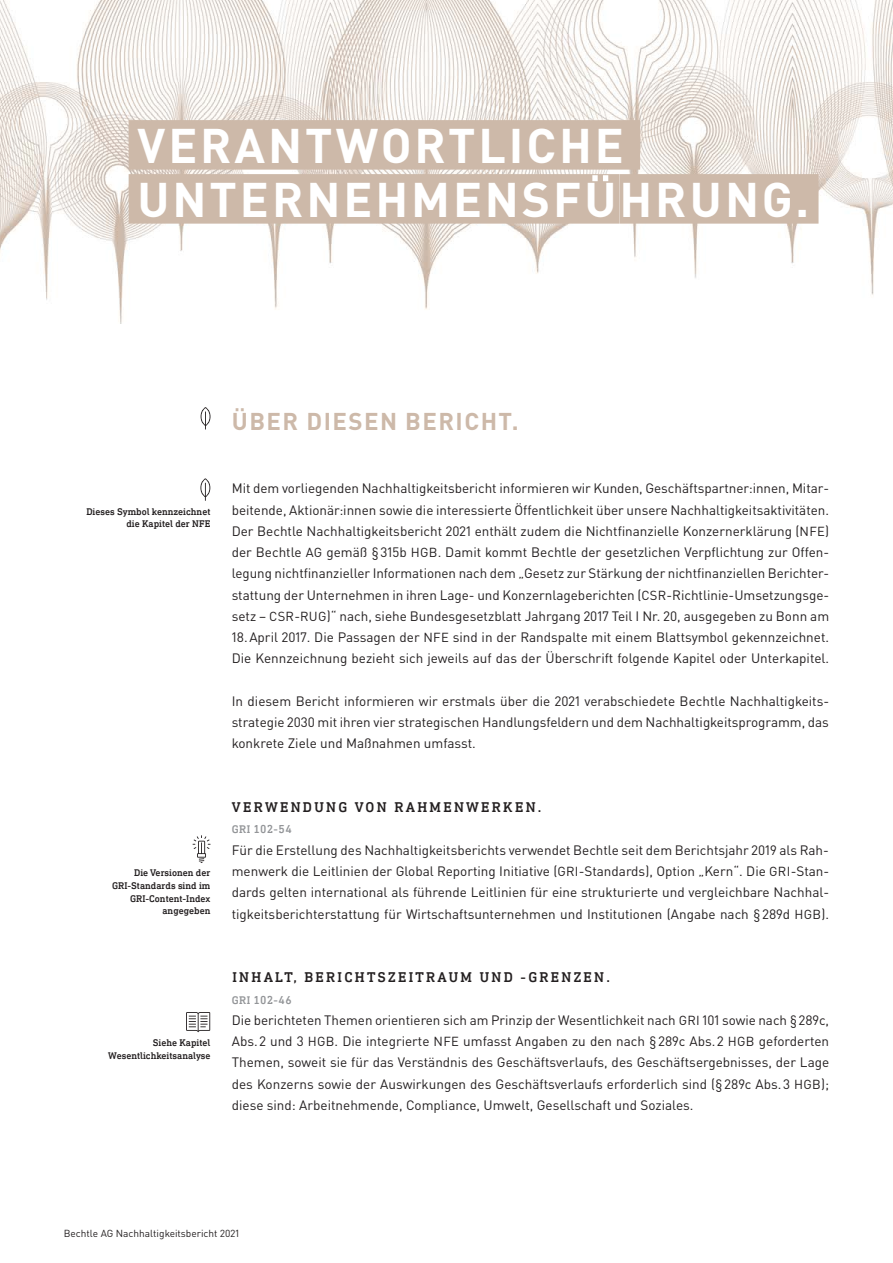
<style>
.page{position:relative;width:893px;height:1263px;background:#fff}
.page>*{position:absolute;margin:0;border:0;box-sizing:border-box;transform-origin:0 0}
.t1{font:700 48px/54px "Bechtle DIN";letter-spacing:.06em;color:#fff}
.t2{font:700 24px "Bechtle DIN";letter-spacing:.06em;color:#cdb9a9}
.t3{font:500 14.25px "DIN Next Slab Pro";letter-spacing:.16em;color:#231f20}
.t4{font:13.5px/21.3px "Bechtle DIN";color:#231f20}
.t5{font:500 11.7px "DIN Next Slab Pro";letter-spacing:.05em;color:#939598}
.t6{font:10.2px "Bechtle DIN";color:#231f20}
.t7{font:500 9.75px/12.8px "DIN Next Slab Pro";color:#231f20;text-align:right}
.s1{font-size:12.9px}
.s2{font-size:11.1px}
</style>
<div class="page">
<img style="left:0;top:0;width:893px;height:323px">
<svg style="left:200px;top:478px;width:10px;height:23px"></svg>
<svg style="left:193px;top:835px;width:17px;height:28px"></svg>
<svg style="left:186px;top:1012px;width:24px;height:20px"></svg>
<svg style="left:201px;top:407px;width:9px;height:22px"></svg>
<div style="left:129px;top:120px;width:511px;height:50px;background:#cdb9a9"></div>
<div style="left:129px;top:174px;width:490px;height:50px;background:#cdb9a9"></div>
<div style="left:619px;top:174px;width:199px;height:50px;background:#cdb9a9"></div>
<svg style="left:592px;top:175px;width:16px;height:6px"></svg>
<h1 class="t1" style="left:138px;top:113px;width:673px">VERANTWORTLICHE<br>UNTERNEHMENSFUHRUNG.</h1>
<p class="t7" style="left:86px;top:505px;width:126px">Dieses Symbol kennzeichnet die Kapitel der NFE</p>
<p class="t7" style="left:112px;top:866px;width:100px">Die Versionen der<br>GRI-Standards sind im<br>GRI-Content-Index angegeben</p>
<p class="t7" style="left:108px;top:1036px;width:104px">Siehe Kapitel<br>Wesentlichkeitsanalyse</p>
<h2 class="t2" style="left:232px;top:401px;width:288px">ÜBER DIESEN BERICHT.</h2>
<p class="t4" style="left:232px;top:476px;width:599px">Mit dem vorliegenden Nachhaltigkeitsbericht informieren wir Kunden, Geschäftspartner:innen, Mitar&shy;beitende, Aktionär:innen sowie die interessierte Öffentlichkeit über unsere Nachhaltigkeitsaktivitäten.<br>Der Bechtle Nachhaltigkeitsbericht 2021 enthält zudem die Nichtfinanzielle Konzernerklärung (<span class="s1">NFE</span>) der Bechtle <span class="s1">AG</span> gemäß §315b <span class="s1">HGB</span>. Damit kommt Bechtle der gesetzlichen Verpflichtung zur Offen&shy;legung nichtfinanzieller Informationen nach dem „Gesetz zur Stärkung der nichtfinanziellen Berichter&shy;stattung der Unternehmen in ihren Lage- und Konzernlageberichten (<span class="s1">CSR</span>-Richtlinie-Umsetzungsge&shy;setz – <span class="s1">CSR</span>-<span class="s1">RUG</span>)“ nach, siehe Bundesgesetzblatt Jahrgang 2017 Teil I Nr. 20, ausgegeben zu Bonn am 18.April 2017. Die Passagen der <span class="s1">NFE</span> sind in der Randspalte mit einem Blattsymbol gekennzeichnet.<br>Die Kennzeichnung bezieht sich jeweils auf das der Überschrift folgende Kapitel oder Unterkapitel.</p>
<p class="t4" style="left:232px;top:689px;width:599px">In diesem Bericht informieren wir erstmals über die 2021 verabschiedete Bechtle Nachhaltigkeits&shy;strategie 2030 mit ihren vier strategischen Handlungsfeldern und dem Nachhaltigkeitsprogramm, das konkrete Ziele und Maßnahmen umfasst.</p>
<p class="t3" style="left:232px;top:799px;width:311px">VERWENDUNG VON RAHMENWERKEN.</p>
<p class="t5" style="left:232px;top:823px;width:62px"><span class="s2">GRI</span> 102-54</p>
<p class="t4" style="left:232px;top:838px;width:599px">Für die Erstellung des Nachhaltigkeitsberichts verwendet Bechtle seit dem Berichtsjahr 2019 als Rah&shy;menwerk die Leitlinien der Global Reporting Initiative (<span class="s1">GRI</span>-Standards), Option „Kern“. Die <span class="s1">GRI</span>-Stan&shy;dards gelten international als führende Leitlinien für eine strukturierte und vergleichbare Nachhal&shy;tigkeitsberichterstattung für Wirtschaftsunternehmen und Institutionen (Angabe nach §289d <span class="s1">HGB</span>).</p>
<p class="t3" style="left:232px;top:969px;width:379px">INHALT, BERICHTSZEITRAUM UND -GRENZEN.</p>
<p class="t5" style="left:232px;top:993px;width:61px"><span class="s2">GRI</span> 102-46</p>
<p class="t4" style="left:232px;top:1008px;width:599px;text-align:justify">Die berichteten Themen orientieren sich am Prinzip der Wesentlichkeit nach <span class="s1">GRI</span> 101 sowie nach §289c, Abs. 2 und 3 <span class="s1">HGB</span>. Die integrierte <span class="s1">NFE</span> umfasst Angaben zu den nach §289c Abs. 2 <span class="s1">HGB</span> geforderten Themen, soweit sie für das Verständnis des Geschäftsverlaufs, des Geschäftsergebnisses, der Lage des Konzerns sowie der Auswirkungen des Geschäftsverlaufs erforderlich sind (§289c Abs.3 <span class="s1">HGB</span>); diese sind: Arbeitnehmende, Compliance, Umwelt, Gesellschaft und Soziales.</p>
<p class="t6" style="left:64px;top:1226px;width:177px">Bechtle AG Nachhaltigkeitsbericht 2021</p>
</div>
